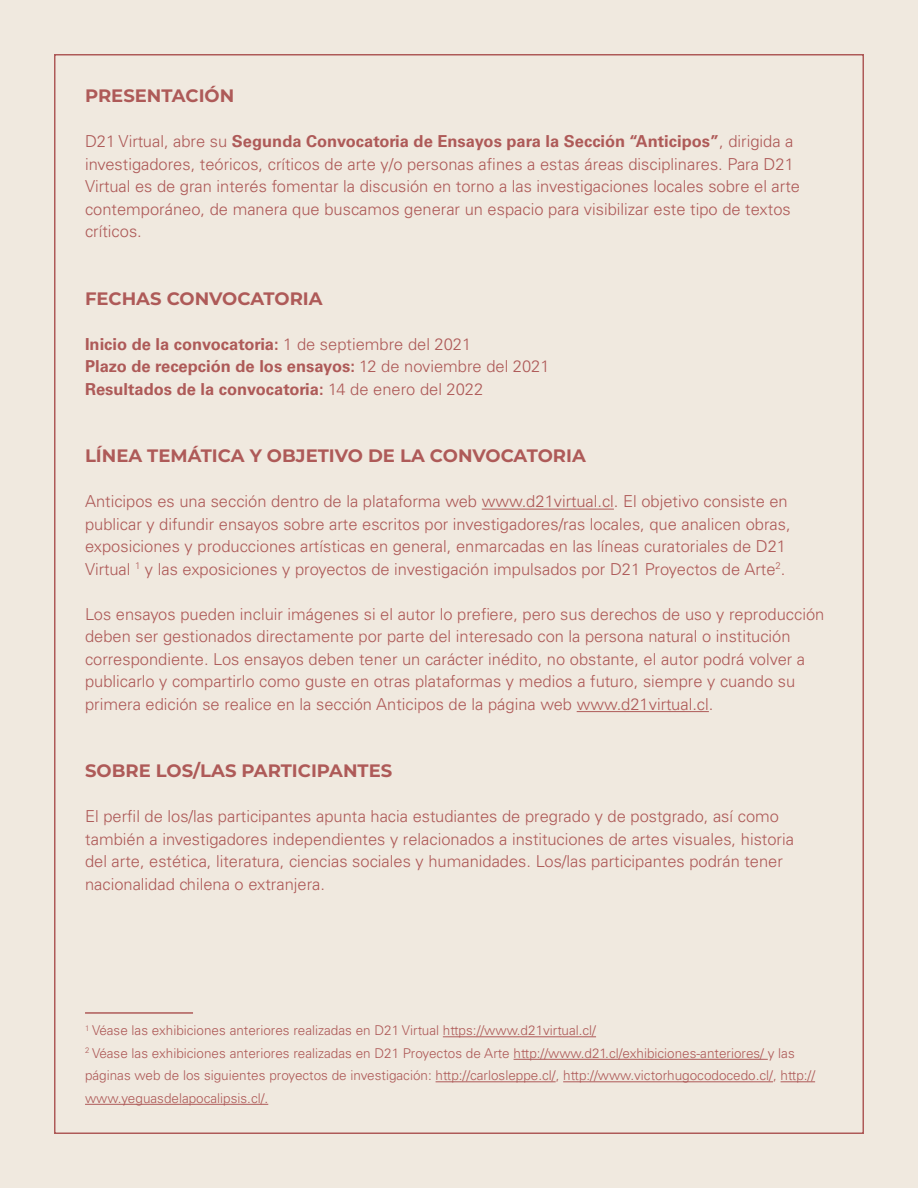
<style>
.page{position:relative;width:918px;height:1188px;background:#f0e9df}
.page>*{position:absolute;margin:0;border:0;box-sizing:border-box;transform-origin:0 0}
.Titulos{font:700 18px "Montserrat";color:#ae5a58}
.texto{font:300 16.5px/22.5px "Univers LT Std";color:#ae5a58}
.texto-2{font:700 16.5px "Univers LT Std";color:#ae5a58}
.pie{font:300 13.5px/22.5px "Univers LT Std";color:#ae5a58}
.s1{font-weight:700}
.s2{font-weight:300}
</style>
<div class="page">
<hr style="left:482px;top:509px;width:132px;height:1px;background:#ae5a58">
<hr style="left:577px;top:711px;width:132px;height:1px;background:#ae5a58">
<hr style="left:85px;top:1012px;width:108px;height:2px;background:#ae5a58">
<hr style="left:443px;top:1036px;width:153px;height:1px;background:#ae5a58">
<hr style="left:514px;top:1059px;width:254px;height:1px;background:#ae5a58">
<hr style="left:436px;top:1081px;width:120px;height:1px;background:#ae5a58">
<hr style="left:563px;top:1081px;width:210px;height:1px;background:#ae5a58">
<hr style="left:781px;top:1081px;width:34px;height:1px;background:#ae5a58">
<hr style="left:85px;top:1104px;width:183px;height:1px;background:#ae5a58">
<p class="Titulos" style="left:85px;top:83px;width:151px">PRESENTACIÓN</p>
<p class="texto" style="left:85px;top:130px;width:717px">D21 Virtual, abre su <span class="s1">Segunda Convocatoria de Ensayos para la Sección “Anticipos”</span>, dirigida a investigadores, teóricos, críticos de arte y/o personas afines a estas áreas disciplinares. Para D21<br>Virtual es de gran interés fomentar la discusión en torno a las investigaciones locales sobre el arte contemporáneo, de manera que buscamos generar un espacio para visibilizar este tipo de textos críticos.</p>
<p class="Titulos" style="left:85px;top:286px;width:239px">FECHAS CONVOCATORIA</p>
<p class="texto-2" style="left:85px;top:334px;width:388px">Inicio de la convocatoria: <span class="s2">1 de septiembre del 2021</span></p>
<p class="texto-2" style="left:85px;top:357px;width:466px">Plazo de recepción de los ensayos: <span class="s2">12 de noviembre del 2021</span></p>
<p class="texto-2" style="left:85px;top:379px;width:400px">Resultados de la convocatoria: <span class="s2">14 de enero del 2022</span></p>
<p class="Titulos" style="left:85px;top:443px;width:502px">LÍNEA TEMÁTICA Y OBJETIVO DE LA CONVOCATORIA</p>
<p class="texto" style="left:85px;top:490px;width:707px">Anticipos es una sección dentro de la plataforma web www.d21virtual.cl. El objetivo consiste en publicar y difundir ensayos sobre arte escritos por investigadores/ras locales, que analicen obras, exposiciones y producciones artísticas en general, enmarcadas en las líneas curatoriales de D21<br>Virtual <sup>1</sup> y las exposiciones y proyectos de investigación impulsados por D21 Proyectos de Arte<sup>2</sup>.</p>
<p class="texto" style="left:85px;top:603px;width:741px">Los ensayos pueden incluir imágenes si el autor lo prefiere, pero sus derechos de uso y reproducción deben ser gestionados directamente por parte del interesado con la persona natural o institución correspondiente. Los ensayos deben tener un carácter inédito, no obstante, el autor podrá volver a publicarlo y compartirlo como guste en otras plataformas y medios a futuro, siempre y cuando su primera edición se realice en la sección Anticipos de la página web www.d21virtual.cl.</p>
<p class="Titulos" style="left:85px;top:758px;width:309px">SOBRE LOS/LAS PARTICIPANTES</p>
<p class="texto" style="left:85px;top:805px;width:710px">El perfil de los/las participantes apunta hacia estudiantes de pregrado y de postgrado, así como también a investigadores independientes y relacionados a instituciones de artes visuales, historia del arte, estética, literatura, ciencias sociales y humanidades. Los/las participantes podrán tener nacionalidad chilena o extranjera.</p>
<p class="pie" style="left:85px;top:1019px;width:513px"><sup>1</sup> Véase las exhibiciones anteriores realizadas en D21 Virtual https://www.d21virtual.cl/</p>
<p class="pie" style="left:85px;top:1042px;width:732px"><sup>2</sup> Véase las exhibiciones anteriores realizadas en D21 Proyectos de Arte http://www.d21.cl/exhibiciones-anteriores/ y las páginas web de los siguientes proyectos de investigación: http://carlosleppe.cl/, http://www.victorhugocodocedo.cl/, http:// www.yeguasdelapocalipsis.cl/.</p>
</div>
